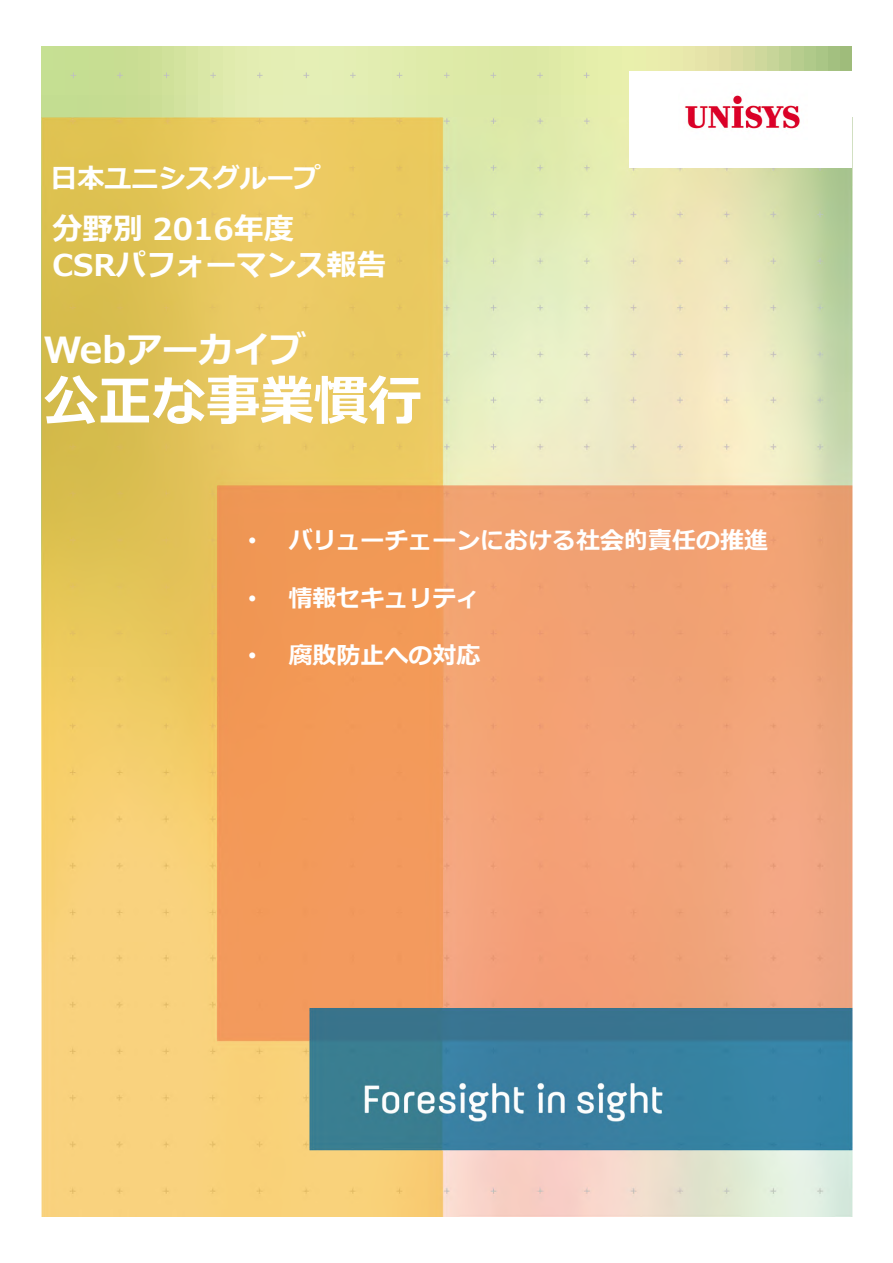
<style>
.page{position:relative;width:893px;height:1263px;background:#fff}
.page>*{position:absolute;margin:0;border:0;box-sizing:border-box;transform-origin:0 0}
.t1{font:700 54px "Meiryo";color:#fff}
.t2{font:700 36px "Meiryo";color:#fff}
.t3{font:700 30px/36px "Meiryo";color:#fff}
.t4{font:700 27px "Meiryo";color:#fff}
.t5{font:700 23.85px "Meiryo";letter-spacing:.005em;color:#fff}
.s1{font-family:"Arial";font-weight:400}
</style>
<div class="page">
<svg style="left:583px;top:73px;width:6px;height:5px"></svg>
<svg style="left:537px;top:73px;width:6px;height:5px"></svg>
<svg style="left:490px;top:73px;width:6px;height:5px"></svg>
<svg style="left:444px;top:73px;width:5px;height:5px"></svg>
<svg style="left:397px;top:73px;width:5px;height:5px"></svg>
<svg style="left:350px;top:73px;width:6px;height:5px"></svg>
<svg style="left:303px;top:73px;width:6px;height:5px"></svg>
<svg style="left:257px;top:73px;width:5px;height:5px"></svg>
<svg style="left:210px;top:73px;width:6px;height:5px"></svg>
<svg style="left:164px;top:73px;width:5px;height:5px"></svg>
<svg style="left:117px;top:73px;width:6px;height:5px"></svg>
<svg style="left:71px;top:73px;width:5px;height:5px"></svg>
<img style="left:41px;top:118px;width:811px;height:1098px">
<div style="left:629px;top:71px;width:222px;height:97px;background:#fff"></div>
<img style="left:685px;top:95px;width:115px;height:34px">
<img style="left:309px;top:1008px;width:543px;height:143px">
<p class="t4" style="left:51px;top:159px;width:271px">日本ユニシスグループ</p>
<p class="t3" style="left:53px;top:213px;width:335px">分野別 2016年度<br>CSRパフォーマンス報告</p>
<h2 class="t2" style="left:44px;top:324px;width:264px">Webアーカイブ</h2>
<h1 class="t1" style="left:44px;top:364px;width:379px">公正な事業慣⾏</h1>
<p class="t5" style="left:248px;top:524px;width:521px"><span class="s1">•</span> バリューチェーンにおける社会的責任の推進</p>
<p class="t5" style="left:248px;top:581px;width:233px"><span class="s1">•</span> 情報セキュリティ</p>
<p class="t5" style="left:248px;top:639px;width:233px"><span class="s1">•</span> 腐敗防止への対応</p>
</div>
